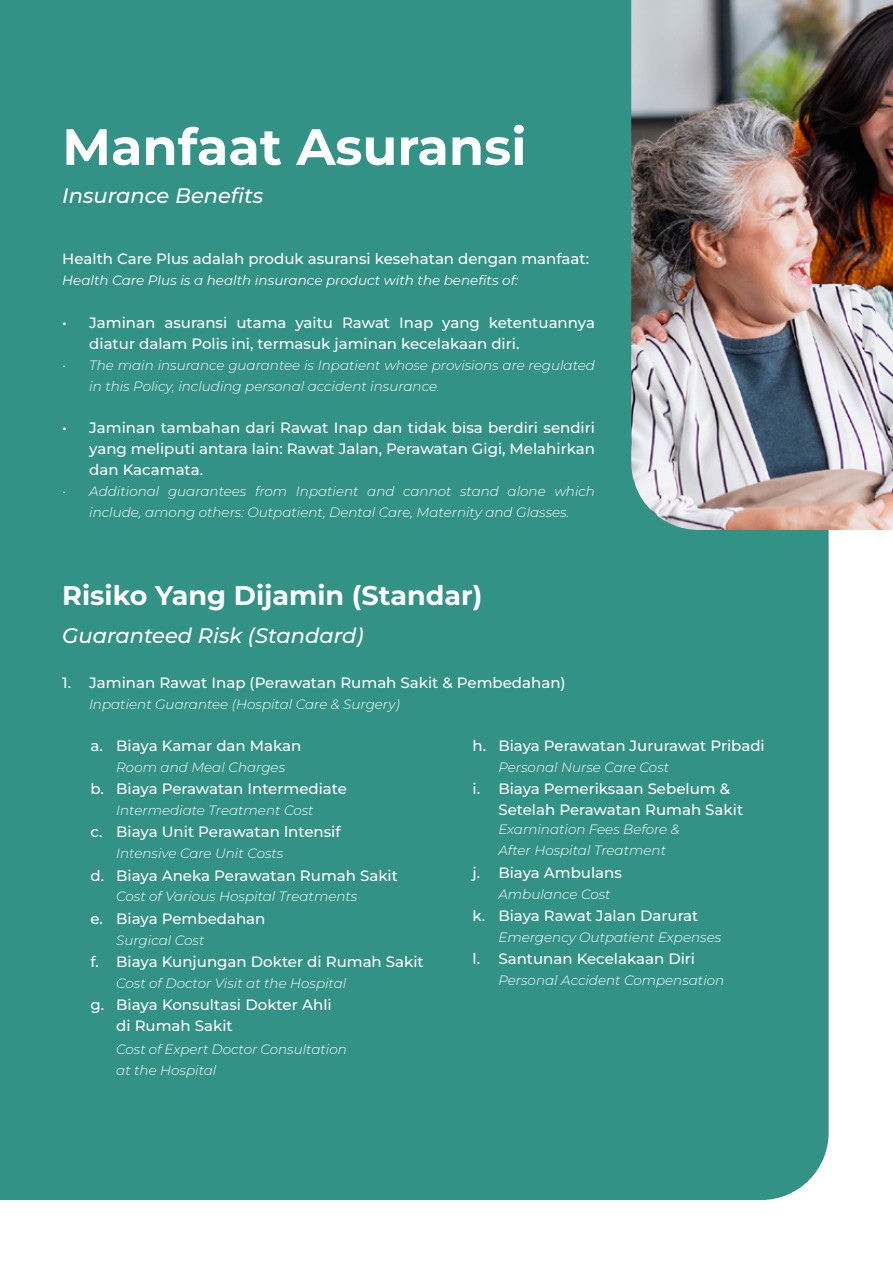
<style>
.page{position:relative;width:893px;height:1263px;background:#fff}
.page>*{position:absolute;margin:0;border:0;box-sizing:border-box;transform-origin:0 0}
.t1{font:700 51px "Montserrat";color:#fff}
.t2{font:700 27px "Montserrat";color:#fff}
.t3{font:italic 500 21px "Montserrat";color:#fff}
.t4{font:500 15px/21px "Montserrat";color:#fff}
.t5{font:italic 300 13.5px/21px "Montserrat";color:#fff}
.t6{font:italic 13.5px "Montserrat";color:#fff}
</style>
<div class="page">
<div style="left:0;top:0;width:829px;height:1200px;background:#329286"></div>
<img style="left:631px;top:0;width:262px;height:530px">
<h1 class="t1" style="left:62px;top:113px;width:466px">Manfaat Asuransi</h1>
<h3 class="t3" style="left:62px;top:182px;width:203px">Insurance Benefits</h3>
<p class="t4" style="left:62px;top:248px;width:528px">Health Care Plus adalah produk asuransi kesehatan dengan manfaat:</p>
<p class="t6" style="left:62px;top:271px;width:458px">Health Care Plus is a health insurance product with the benefits of:</p>
<p class="t4" style="left:89px;top:312px;width:507px;text-indent:-27px">• Jaminan asuransi utama yaitu Rawat Inap yang ketentuannya diatur dalam Polis ini, termasuk jaminan kecelakaan diri.</p>
<p class="t5" style="left:89px;top:354px;width:507px;text-indent:-27px">• The main insurance guarantee is Inpatient whose provisions are regulated in this Policy, including personal accident insurance.</p>
<p class="t4" style="left:89px;top:417px;width:507px;text-align:justify;text-indent:-27px">• Jaminan tambahan dari Rawat Inap dan tidak bisa berdiri sendiri yang meliputi antara lain: Rawat Jalan, Perawatan Gigi, Melahirkan dan Kacamata.</p>
<p class="t5" style="left:62px;top:480px;width:534px;text-align:center">• Additional guarantees from Inpatient and cannot stand alone which include, among others: Outpatient, Dental Care, Maternity and Glasses.</p>
<h2 class="t2" style="left:62px;top:578px;width:422px">Risiko Yang Dijamin (Standar)</h2>
<h3 class="t3" style="left:62px;top:622px;width:303px">Guaranteed Risk (Standard)</h3>
<p class="t4" style="left:62px;top:671px;width:505px">1. Jaminan Rawat Inap (Perawatan Rumah Sakit &amp; Pembedahan)</p>
<p class="t5" style="left:89px;top:693px;width:312px">Inpatient Guarantee (Hospital Care &amp; Surgery)</p>
<p class="t4" style="left:90px;top:735px;width:212px">a. Biaya Kamar dan Makan</p>
<p class="t5" style="left:116px;top:756px;width:170px">Room and Meal Charges</p>
<p class="t4" style="left:90px;top:778px;width:258px">b. Biaya Perawatan Intermediate</p>
<p class="t5" style="left:116px;top:799px;width:199px">Intermediate Treatment Cost</p>
<p class="t4" style="left:90px;top:821px;width:252px">c. Biaya Unit Perawatan lntensif</p>
<p class="t5" style="left:116px;top:843px;width:169px">Intensive Care Unit Costs</p>
<p class="t4" style="left:90px;top:864px;width:309px">d. Biaya Aneka Perawatan Rumah Sakit</p>
<p class="t5" style="left:116px;top:886px;width:243px">Cost of Various Hospital Treatments</p>
<p class="t4" style="left:90px;top:907px;width:177px">e. Biaya Pembedahan</p>
<p class="t5" style="left:116px;top:929px;width:90px">Surgical Cost</p>
<p class="t4" style="left:90px;top:951px;width:335px">f. Biaya Kunjungan Dokter di Rumah Sakit</p>
<p class="t5" style="left:116px;top:972px;width:232px">Cost of Doctor Visit at the Hospital</p>
<p class="t4" style="left:116px;top:994px;width:217px">Biaya Konsultasi Dokter Ahli di Rumah Sakit</p>
<p class="t4" style="left:473px;top:735px;width:294px">h. Biaya Perawatan Jururawat Pribadi</p>
<p class="t5" style="left:498px;top:756px;width:172px">Personal Nurse Care Cost</p>
<p class="t4" style="left:498px;top:778px;width:246px">Biaya Pemeriksaan Sebelum &amp;<br>Setelah Perawatan Rumah Sakit</p>
<p class="t4" style="left:473px;top:778px;width:9px">i.</p>
<p class="t5" style="left:498px;top:818px;width:183px">Examination Fees Before &amp;<br>After Hospital Treatment</p>
<p class="t4" style="left:473px;top:862px;width:151px">j. Biaya Ambulans</p>
<p class="t5" style="left:498px;top:883px;width:114px">Ambulance Cost</p>
<p class="t4" style="left:473px;top:905px;width:227px">k. Biaya Rawat Jalan Darurat</p>
<p class="t5" style="left:498px;top:926px;width:224px">Emergency Outpatient Expenses</p>
<p class="t4" style="left:473px;top:948px;width:224px">l. Santunan Kecelakaan Diri</p>
<p class="t5" style="left:498px;top:969px;width:227px">Personal Accident Compensation</p>
<p class="t4" style="left:90px;top:994px;width:15px">g.</p>
<p class="t5" style="left:116px;top:1038px;width:232px">Cost of Expert Doctor Consultation at the Hospital</p>
</div>
